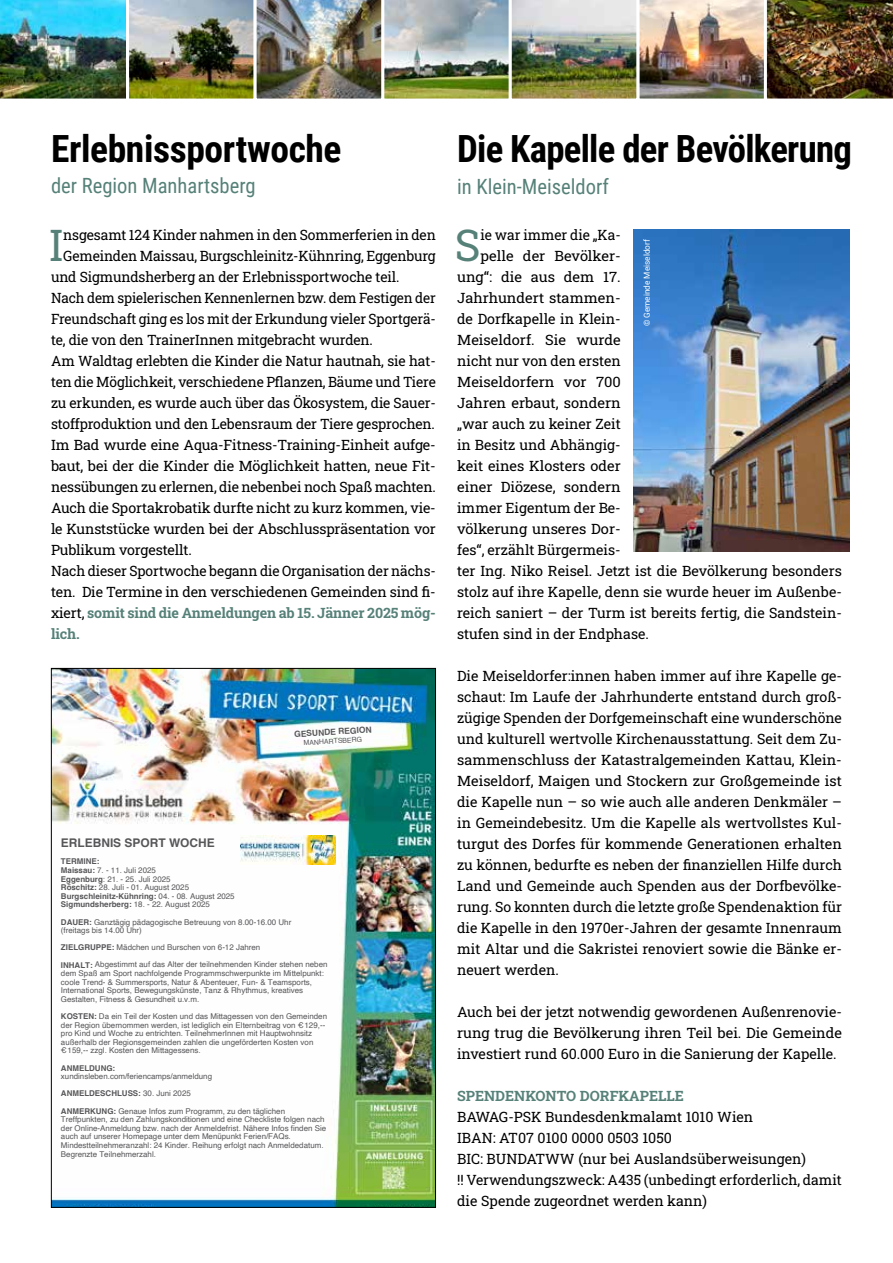
<style>
.page{position:relative;width:893px;height:1263px;background:#fff}
.page>*{position:absolute;margin:0;border:0;box-sizing:border-box;transform-origin:0 0}
.t1{font:43.8px "Roboto Slab";color:#568178}
.t2{font:700 37.5px "Roboto Condensed";letter-spacing:-.02em;color:#000}
.t3{font:21px "Roboto Condensed";color:#568178}
.t4{font:14.25px/21px "Roboto Slab";letter-spacing:-.01em;color:#000;text-align:justify}
.t5{font:700 14.25px "Roboto Slab";letter-spacing:-.01em;color:#568178}
.t6{font:14.25px "Roboto Slab";letter-spacing:-.01em;color:#000;scale:.96 1}
.t7{font:700 12px "Helvetica";color:#57575a}
.t8{font:700 8.4px "Helvetica";color:#57575a}
.t9{font:8.25px "Roboto";color:#fff}
.t10{font:7.95px/8.6px "Helvetica";color:#57575a}
.t11{font:700 7.95px "Helvetica";color:#57575a}
.t12{font:6.9px "Helvetica";color:#57575a}
.s1{font-weight:400;color:#000}
.s2{font-weight:700}
</style>
<div class="page">
<img style="left:53px;top:670px;width:381px;height:536px">
<img style="left:241px;top:835px;width:94px;height:29px">
<img style="left:634px;top:230px;width:215px;height:322px">
<img style="left:0;top:0;width:893px;height:99px">
<h2 class="t2" style="left:51px;top:123px;width:292px">Erlebnissportwoche</h2>
<h2 class="t2" style="left:457px;top:122px;width:396px">Die Kapelle der Bevölkerung</h2>
<h3 class="t3" style="left:51px;top:171px;width:206px">der Region Manhartsberg</h3>
<h3 class="t3" style="left:457px;top:172px;width:153px">in Klein-Meiseldorf</h3>
<h1 class="t1" style="left:49px;top:215px;width:16px">I</h1>
<p class="t4" style="left:63px;top:224px;width:374px">nsgesamt 124 Kinder nahmen in den Sommerferien in den</p>
<h1 class="t1" style="left:455px;top:215px;width:27px">S</h1>
<p class="t4" style="left:480px;top:224px;width:142px">ie war immer die „Ka-</p>
<p class="t9" style="left:641px;top:326px;width:89px;rotate:-90deg">© Gemeinde Meiseldorf</p>
<p class="t4" style="left:63px;top:245px;width:374px">Gemeinden Maissau, Burgschleinitz-Kühnring, Eggenburg</p>
<p class="t4" style="left:51px;top:266px;width:350px">und Sigmundsherberg an der Erlebnissportwoche teil.</p>
<p class="t6" style="left:51px;top:288px;width:402px">Nach dem spielerischen Kennenlernen bzw. dem Festigen der</p>
<p class="t4" style="left:51px;top:308px;width:386px">Freundschaft ging es los mit der Erkundung vieler Sportgerä-</p>
<p class="t4" style="left:51px;top:329px;width:323px">te, die von den TrainerInnen mitgebracht wurden.</p>
<p class="t4" style="left:51px;top:350px;width:386px">Am Waldtag erlebten die Kinder die Natur hautnah, sie hat-</p>
<p class="t4" style="left:51px;top:371px;width:386px">ten die Möglichkeit, verschiedene Pflanzen, Bäume und Tiere</p>
<p class="t4" style="left:51px;top:392px;width:386px">zu erkunden, es wurde auch über das Ökosystem, die Sauer-</p>
<p class="t4" style="left:51px;top:413px;width:385px">stoffproduktion und den Lebensraum der Tiere gesprochen.</p>
<p class="t4" style="left:51px;top:434px;width:386px">Im Bad wurde eine Aqua-Fitness-Training-Einheit aufge-</p>
<p class="t4" style="left:51px;top:455px;width:386px">baut, bei der die Kinder die Möglichkeit hatten, neue Fit-</p>
<p class="t4" style="left:51px;top:476px;width:386px">nessübungen zu erlernen, die nebenbei noch Spaß machten.</p>
<p class="t4" style="left:51px;top:497px;width:386px">Auch die Sportakrobatik durfte nicht zu kurz kommen, vie-</p>
<p class="t4" style="left:51px;top:518px;width:386px">le Kunststücke wurden bei der Abschlusspräsentation vor</p>
<p class="t4" style="left:51px;top:539px;width:142px">Publikum vorgestellt.</p>
<p class="t4" style="left:51px;top:560px;width:386px">Nach dieser Sportwoche begann die Organisation der nächs-</p>
<p class="t4" style="left:51px;top:581px;width:386px">ten. Die Termine in den verschiedenen Gemeinden sind fi-</p>
<p class="t5" style="left:51px;top:603px;width:386px"><span class="s1">xiert,</span> somit sind die Anmeldungen ab 15. Jänner 2025 mög-</p>
<p class="t5" style="left:51px;top:624px;width:30px">lich.</p>
<p class="t4" style="left:480px;top:245px;width:142px">pelle der Bevölker-</p>
<p class="t4" style="left:457px;top:266px;width:165px">ung“: die aus dem 17.</p>
<p class="t4" style="left:457px;top:287px;width:165px">Jahrhundert stammen-</p>
<p class="t4" style="left:457px;top:308px;width:165px">de Dorfkapelle in Klein-</p>
<p class="t4" style="left:457px;top:329px;width:165px">Meiseldorf. Sie wurde</p>
<p class="t4" style="left:457px;top:350px;width:165px">nicht nur von den ersten</p>
<p class="t4" style="left:457px;top:371px;width:165px">Meiseldorfern vor 700</p>
<p class="t4" style="left:457px;top:392px;width:165px">Jahren erbaut, sondern</p>
<p class="t4" style="left:457px;top:413px;width:165px">„war auch zu keiner Zeit</p>
<p class="t4" style="left:457px;top:434px;width:165px">in Besitz und Abhängig-</p>
<p class="t4" style="left:457px;top:455px;width:165px">keit eines Klosters oder</p>
<p class="t4" style="left:457px;top:476px;width:165px">einer Diözese, sondern</p>
<p class="t4" style="left:457px;top:497px;width:165px">immer Eigentum der Be-</p>
<p class="t4" style="left:457px;top:518px;width:165px">völkerung unseres Dor-</p>
<p class="t4" style="left:457px;top:539px;width:165px">fes“, erzählt Bürgermeis-</p>
<p class="t4" style="left:457px;top:560px;width:386px">ter Ing. Niko Reisel. Jetzt ist die Bevölkerung besonders</p>
<p class="t4" style="left:457px;top:581px;width:386px">stolz auf ihre Kapelle, denn sie wurde heuer im Außenbe-</p>
<p class="t4" style="left:457px;top:602px;width:386px">reich saniert – der Turm ist bereits fertig, die Sandstein-</p>
<p class="t4" style="left:457px;top:623px;width:193px">stufen sind in der Endphase.</p>
<p class="t4" style="left:457px;top:665px;width:386px">Die Meiseldorfer:innen haben immer auf ihre Kapelle ge&shy;schaut: Im Laufe der Jahrhunderte entstand durch groß&shy;zügige Spenden der Dorfgemeinschaft eine wunderschöne und kulturell wertvolle Kirchenausstattung. Seit dem Zu&shy;sammenschluss der Katastralgemeinden Kattau, Klein-Meiseldorf, Maigen und Stockern zur Großgemeinde ist die Kapelle nun – so wie auch alle anderen Denkmäler – in Gemeindebesitz. Um die Kapelle als wertvollstes Kul&shy;turgut des Dorfes für kommende Generationen erhalten zu können, bedurfte es neben der finanziellen Hilfe durch Land und Gemeinde auch Spenden aus der Dorfbevölke&shy;rung. So konnten durch die letzte große Spendenaktion für die Kapelle in den 1970er-Jahren der gesamte Innenraum mit Altar und die Sakristei renoviert sowie die Bänke er&shy;neuert werden.</p>
<p class="t4" style="left:457px;top:1001px;width:386px">Auch bei der jetzt notwendig gewordenen Außenrenovie&shy;rung trug die Bevölkerung ihren Teil bei. Die Gemeinde investiert rund 60.000 Euro in die Sanierung der Kapelle.</p>
<p class="t5" style="left:457px;top:1086px;width:228px">SPENDENKONTO DORFKAPELLE</p>
<p class="t4" style="left:457px;top:1106px;width:386px;text-align:left">BAWAG-PSK Bundesdenkmalamt 1010 Wien<br>IBAN: AT07 0100 0000 0503 1050<br>BIC: BUNDATWW (nur bei Auslandsüberweisungen)<br>!! Verwendungszweck: A435 (unbedingt erforderlich, damit die Spende zugeordnet werden kann)</p>
<p class="t8" style="left:294px;top:729px;width:79px;rotate:-3deg">GESUNDE REGION</p>
<p class="t12" style="left:303px;top:737px;width:60px;rotate:-3deg">MANHARTSBERG</p>
<p class="t7" style="left:61px;top:835px;width:155px">ERLEBNIS SPORT WOCHE</p>
<p class="t10" style="left:61px;top:858px;width:175px"><span class="s2">TERMINE:<br>Maissau:</span> 7. - 11. Juli 2025<br><span class="s2">Eggenburg</span>: 21. - 25. Juli 2025<br><span class="s2">Röschitz:</span> 28. Juli - 01. August 2025<br><span class="s2">Burgschleinitz-Kühnring:</span> 04. - 08. August 2025<br><span class="s2">Sigmundsherberg:</span> 18. - 22. August 2025</p>
<p class="t10" style="left:61px;top:918px;width:232px"><span class="s2">DAUER:</span> Ganztägig pädagogische Betreuung von 8.00-16.00 Uhr (freitags bis 14.00 Uhr)</p>
<p class="t10" style="left:61px;top:939px;width:268px;line-height:17.2px"><span class="s2">ZIELGRUPPE:</span> Mädchen und Burschen von 6-12 Jahren<br><span class="s2">INHALT:</span> Abgestimmt auf das Alter der teilnehmenden Kinder stehen neben</p>
<p class="t10" style="left:61px;top:969px;width:265px">dem Spaß am Sport nachfolgende Programmschwerpunkte im Mittelpunkt: coole Trend- &amp; Summersports, Natur &amp; Abenteuer, Fun- &amp; Teamsports, International Sports, Bewegungskünste, Tanz &amp; Rhythmus, kreatives Gestalten, Fitness &amp; Gesundheit u.v.m.</p>
<p class="t10" style="left:61px;top:1012px;width:268px"><span class="s2">KOSTEN:</span> Da ein Teil der Kosten und das Mittagessen von den Gemeinden der Region übernommen werden, ist lediglich ein Elternbeitrag von € 129,-- pro Kind und Woche zu entrichten. TeilnehmerInnen mit Hauptwohnsitz außerhalb der Regionsgemeinden zahlen die ungeförderten Kosten von<br>€ 159,-- zzgl. Kosten den Mittagessens.</p>
<p class="t11" style="left:61px;top:1063px;width:56px">ANMELDUNG:</p>
<p class="t10" style="left:61px;top:1068px;width:226px;line-height:17.2px">xundinsleben.com/feriencamps/anmeldung<br><span class="s2">ANMELDESCHLUSS:</span> 30. Juni 2025<br><span class="s2">ANMERKUNG:</span> Genaue Infos zum Programm, zu den täglichen</p>
<p class="t10" style="left:61px;top:1115px;width:267px">Treffpunkten, zu den Zahlungskonditionen und eine Checkliste folgen nach der Online-Anmeldung bzw. nach der Anmeldefrist. Nähere Infos finden Sie auch auf unserer Homepage unter dem Menüpunkt Ferien/FAQs.<br>Mindestteilnehmeranzahl: 24 Kinder. Reihung erfolgt nach Anmeldedatum.<br>Begrenzte Teilnehmerzahl.</p>
</div>
